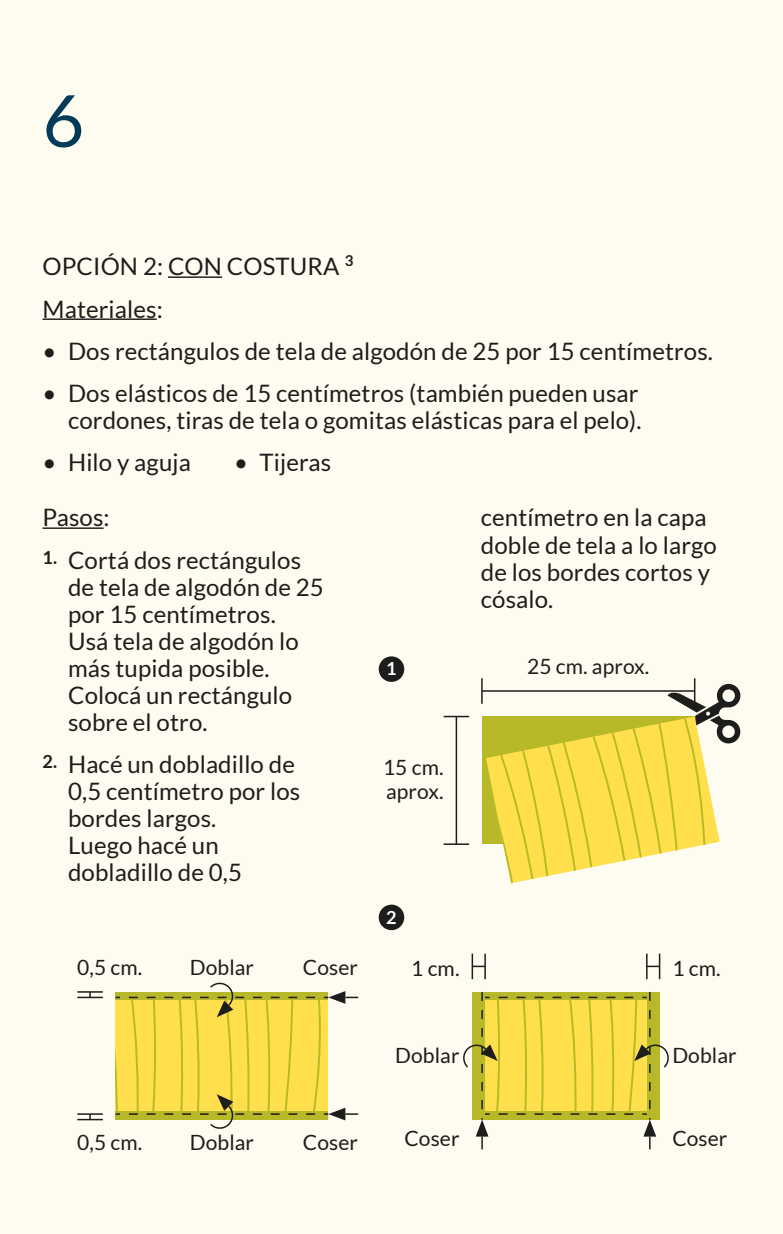
<style>
.page{position:relative;width:783px;height:1234px;background:#fff}
.page>*{position:absolute;margin:0;border:0;box-sizing:border-box;transform-origin:0 0}
.t1{font:72px "Lato";color:#023b59}
.t2{font:24px/27px "Lato";letter-spacing:.005em;color:#1d1d1b}
.t3{font:21px/24px "Lato";letter-spacing:.005em;color:#1d1d1b}
.t4{font:700 18px "Lato";color:#fff}
</style>
<div class="page">
<div style="left:0;top:0;width:782px;height:1233px;background:#fefbf1"></div>
<hr style="left:168px;top:276px;width:54px;height:2px;background:#1d1d1b">
<hr style="left:43px;top:318px;width:114px;height:2px;background:#1d1d1b">
<svg style="left:667px;top:682px;width:74px;height:62px"></svg>
<hr style="left:482px;top:690px;width:212px;height:1px;background:#1d1d1b">
<hr style="left:693px;top:678px;width:2px;height:25px;background:#1d1d1b">
<svg style="left:481px;top:678px;width:1px;height:25px"></svg>
<hr style="left:455px;top:716px;width:2px;height:128px;background:#1d1d1b">
<hr style="left:443px;top:715px;width:26px;height:2px;background:#1d1d1b">
<svg style="left:443px;top:843px;width:26px;height:1px"></svg>
<svg style="left:486px;top:716px;width:233px;height:167px;fill:#ffe04c"></svg>
<hr style="left:43px;top:527px;width:61px;height:1px;background:#1d1d1b">
<svg style="left:463px;top:991px;width:206px;height:158px"></svg>
<svg style="left:473px;top:953px;width:12px;height:25px"></svg>
<hr style="left:471px;top:953px;width:2px;height:25px;background:#1d1d1b">
<hr style="left:658px;top:953px;width:2px;height:25px;background:#1d1d1b">
<svg style="left:646px;top:953px;width:13px;height:25px"></svg>
<svg style="left:116px;top:982px;width:242px;height:147px"></svg>
<svg style="left:77px;top:992px;width:26px;height:5px"></svg>
<hr style="left:77px;top:990px;width:26px;height:2px;background:#1d1d1b">
<hr style="left:77px;top:1118px;width:26px;height:2px;background:#1d1d1b">
<svg style="left:77px;top:1113px;width:26px;height:6px"></svg>
<div style="left:378px;top:656px;width:26px;height:25px;background:#1d1d1b;border-radius:50%"></div>
<div style="left:378px;top:904px;width:26px;height:25px;background:#1d1d1b;border-radius:50%"></div>
<h1 class="t1" style="left:43px;top:81px;width:43px">6</h1>
<p class="t2" style="left:43px;top:245px;width:312px;line-height:42px">OPCIÓN 2: CON COSTURA <sup>3<br></sup>Materiales:</p>
<p class="t2" style="left:43px;top:337px;width:671px">• Dos rectángulos de tela de algodón de 25 por 15 centímetros.</p>
<p class="t2" style="left:43px;top:379px;width:600px;text-align:right">• Dos elásticos de 15 centímetros (también pueden usar cordones, tiras de tela o gomitas elásticas para el pelo).</p>
<p class="t2" style="left:43px;top:448px;width:150px">• Hilo y aguja</p>
<p class="t2" style="left:234px;top:448px;width:99px">• Tijeras</p>
<p class="t2" style="left:43px;top:504px;width:69px">Pasos:</p>
<p class="t2" style="left:68px;top:546px;width:257px;text-indent:-26px"><sup>1.</sup> Cortá dos rectángulos de tela de algodón de 25 por 15 centímetros.<br>Usá tela de algodón lo más tupida posible.<br>Colocá un rectángulo sobre el otro.</p>
<p class="t2" style="left:68px;top:750px;width:233px;text-indent:-26px"><sup>2.</sup> Hacé un dobladillo de<br>0,5 centímetro por los bordes largos.<br>Luego hacé un dobladillo de 0,5</p>
<p class="t4" style="left:386px;top:658px;width:12px">1</p>
<p class="t3" style="left:383px;top:755px;width:62px">15 cm. aprox.</p>
<p class="t2" style="left:480px;top:504px;width:237px">centímetro en la capa doble de tela a lo largo de los bordes cortos y cósalo.</p>
<p class="t3" style="left:527px;top:654px;width:124px">25 cm. aprox.</p>
<p class="t4" style="left:386px;top:906px;width:12px">2</p>
<p class="t3" style="left:77px;top:955px;width:66px">0,5 cm.</p>
<p class="t3" style="left:190px;top:955px;width:66px">Doblar</p>
<p class="t3" style="left:303px;top:955px;width:57px">Coser</p>
<p class="t3" style="left:411px;top:955px;width:50px">1 cm.</p>
<p class="t3" style="left:672px;top:955px;width:50px">1 cm.</p>
<p class="t3" style="left:77px;top:1129px;width:66px">0,5 cm.</p>
<p class="t3" style="left:190px;top:1129px;width:66px">Doblar</p>
<p class="t3" style="left:303px;top:1129px;width:57px">Coser</p>
<p class="t3" style="left:395px;top:1042px;width:66px">Doblar</p>
<p class="t3" style="left:672px;top:1042px;width:66px">Doblar</p>
<p class="t3" style="left:404px;top:1125px;width:57px">Coser</p>
<p class="t3" style="left:672px;top:1125px;width:57px">Coser</p>
</div>
